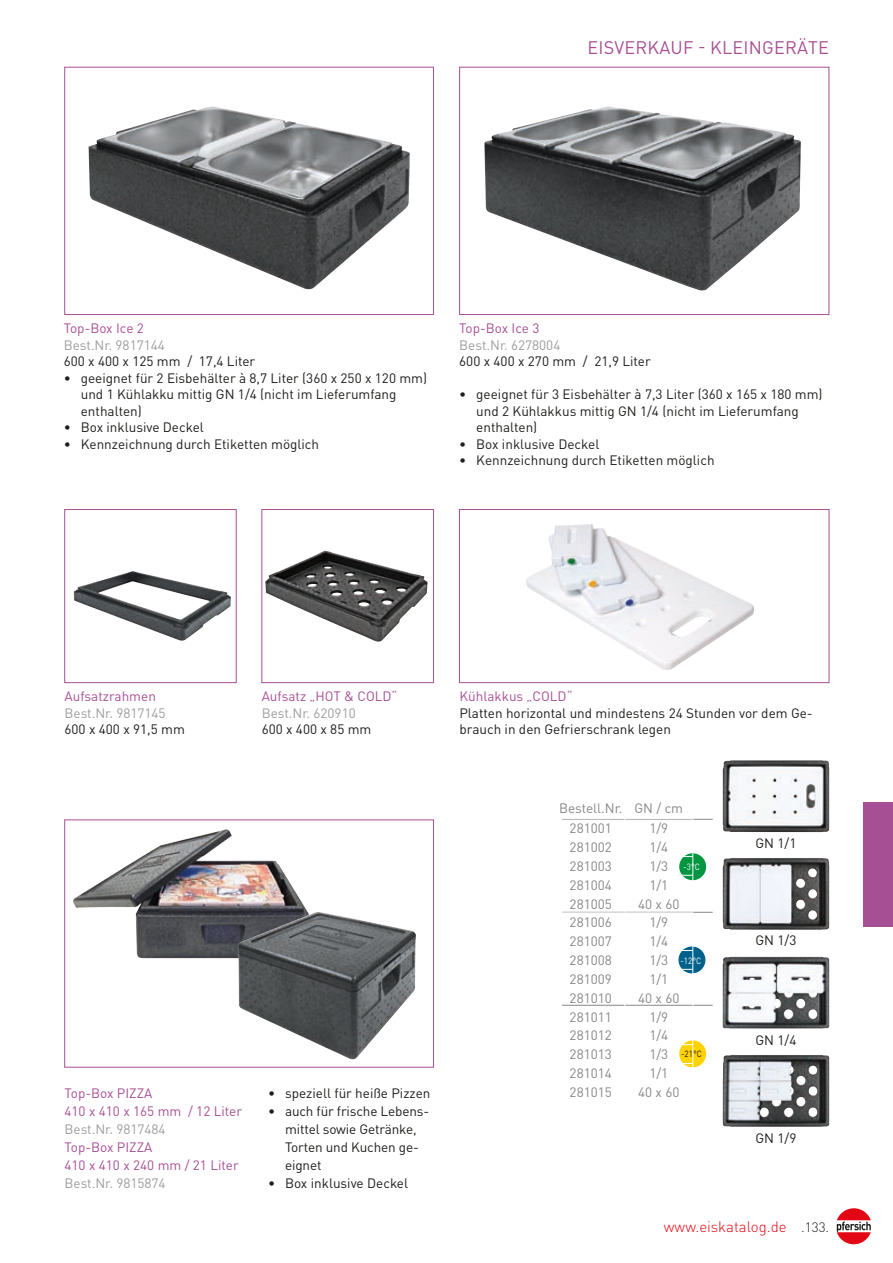
<style>
.page{position:relative;width:893px;height:1263px;background:#fff}
.page>*{position:absolute;margin:0;border:0;box-sizing:border-box;transform-origin:0 0}
.t1{font:18px "DIN Pro";letter-spacing:.01em;color:#a74f94}
.t2{font:300 15px "DIN Pro";color:#e30614}
.t3{font:13.5px/16.5px "DIN Pro";color:#1d1d1b}
.t4{font:13.5px/20.1px "DIN Pro";color:#878787}
.t5{font:13.5px/18px "DIN Pro";color:#a74f94}
.t6{font:13.5px "DIN Pro";color:#9d9d9d}
.t7{font:9px "DIN Pro";color:#fff;scale:.9 1}
.t8{font:9px "DIN Pro";color:#1d1d1b;scale:.9 1}
.s1{font-size:13.5px;color:#1d1d1b}
</style>
<div class="page">
<div style="left:65px;top:67px;width:369px;height:248px;border:1px solid #a74f94"></div>
<div style="left:459px;top:67px;width:370px;height:248px;border:1px solid #a74f94"></div>
<div style="left:65px;top:509px;width:171px;height:174px;border:1px solid #a74f94"></div>
<div style="left:262px;top:509px;width:172px;height:174px;border:1px solid #a74f94"></div>
<div style="left:459px;top:509px;width:370px;height:174px;border:1px solid #a74f94"></div>
<img style="left:88px;top:107px;width:322px;height:182px">
<img style="left:484px;top:107px;width:317px;height:183px">
<img style="left:74px;top:571px;width:157px;height:70px">
<img style="left:265px;top:550px;width:163px;height:92px">
<img style="left:526px;top:524px;width:228px;height:146px">
<img style="left:723px;top:760px;width:106px;height:72px">
<img style="left:723px;top:858px;width:106px;height:72px">
<img style="left:723px;top:957px;width:106px;height:71px">
<img style="left:723px;top:1055px;width:106px;height:72px">
<div style="left:678px;top:946px;width:27px;height:27px;background:#00628b;border-radius:50%"></div>
<div style="left:679px;top:1040px;width:27px;height:27px;background:#ffd200;border-radius:50%"></div>
<div style="left:679px;top:853px;width:27px;height:27px;background:#009541;border-radius:50%"></div>
<hr style="left:562px;top:912px;width:151px;height:1px;background:#878787">
<hr style="left:562px;top:819px;width:151px;height:1px;background:#878787">
<hr style="left:562px;top:1005px;width:151px;height:1px;background:#878787">
<img style="left:73px;top:829px;width:235px;height:129px">
<img style="left:238px;top:912px;width:178px;height:147px">
<hr style="left:625px;top:856px;width:68px;height:1px;background:#fff">
<hr style="left:625px;top:875px;width:68px;height:1px;background:#fff">
<hr style="left:556px;top:912px;width:69px;height:1px;background:#fff">
<hr style="left:625px;top:912px;width:68px;height:1px;background:#fff">
<hr style="left:625px;top:950px;width:68px;height:1px;background:#fff">
<hr style="left:625px;top:969px;width:68px;height:1px;background:#fff">
<hr style="left:625px;top:1044px;width:68px;height:1px;background:#fff">
<hr style="left:625px;top:1063px;width:68px;height:1px;background:#fff">
<svg style="left:692px;top:819px;width:1px;height:249px"></svg>
<svg style="left:837px;top:1208px;width:34px;height:36px"></svg>
<div style="left:863px;top:802px;width:30px;height:125px;background:#a74f94"></div>
<h1 class="t1" style="left:587px;top:35px;width:243px">EISVERKAUF - KLEINGERÄTE</h1>
<p class="t5" style="left:64px;top:319px;width:82px">Top-Box Ice 2</p>
<p class="t6" style="left:64px;top:336px;width:103px">Best.Nr. 9817144</p>
<p class="t3" style="left:64px;top:353px;width:193px">600 x 400 x 125 mm / 17,4 Liter</p>
<p class="t3" style="left:81px;top:369px;width:348px;text-indent:-17px">• geeignet für 2 Eisbehälter à 8,7 Liter (360 x 250 x 120 mm) und 1 Kühlakku mittig GN 1/4 (nicht im Lieferumfang enthalten)</p>
<p class="t3" style="left:64px;top:419px;width:142px">• Box inklusive Deckel</p>
<p class="t3" style="left:64px;top:435px;width:257px">• Kennzeichnung durch Etiketten möglich</p>
<p class="t5" style="left:459px;top:319px;width:82px">Top-Box Ice 3</p>
<p class="t6" style="left:459px;top:336px;width:103px">Best.Nr. 6278004</p>
<p class="t3" style="left:459px;top:353px;width:193px">600 x 400 x 270 mm / 21,9 Liter</p>
<p class="t3" style="left:476px;top:386px;width:348px;text-indent:-17px">• geeignet für 3 Eisbehälter à 7,3 Liter (360 x 165 x 180 mm) und 2 Kühlakkus mittig GN 1/4 (nicht im Lieferumfang enthalten)</p>
<p class="t3" style="left:459px;top:435px;width:142px">• Box inklusive Deckel</p>
<p class="t3" style="left:459px;top:452px;width:257px">• Kennzeichnung durch Etiketten möglich</p>
<p class="t5" style="left:65px;top:687px;width:93px">Aufsatzrahmen</p>
<p class="t6" style="left:65px;top:703px;width:103px">Best.Nr. 9817145</p>
<p class="t3" style="left:65px;top:720px;width:122px">600 x 400 x 91,5 mm</p>
<p class="t5" style="left:262px;top:687px;width:137px">Aufsatz „HOT &amp; COLD“</p>
<p class="t6" style="left:262px;top:703px;width:96px">Best.Nr. 620910</p>
<p class="t3" style="left:262px;top:720px;width:111px">600 x 400 x 85 mm</p>
<p class="t5" style="left:459px;top:687px;width:115px">Kühlakkus „COLD“</p>
<p class="t3" style="left:459px;top:704px;width:355px">Platten horizontal und mindestens 24 Stunden vor dem Ge&shy;brauch in den Gefrierschrank legen</p>
<p class="t4" style="left:570px;top:798px;width:115px;text-indent:-11px">Bestell.Nr. GN / cm<br>281001</p>
<p class="t4" style="left:649px;top:818px;width:20px">1/9</p>
<p class="t4" style="left:570px;top:837px;width:44px">281002</p>
<p class="t4" style="left:649px;top:837px;width:20px">1/4</p>
<p class="t4" style="left:570px;top:855px;width:44px">281003</p>
<p class="t4" style="left:649px;top:855px;width:20px">1/3</p>
<p class="t4" style="left:570px;top:874px;width:44px">281004</p>
<p class="t4" style="left:649px;top:874px;width:20px">1/1</p>
<p class="t4" style="left:570px;top:893px;width:44px">281005</p>
<p class="t4" style="left:638px;top:893px;width:43px">40 x 60</p>
<p class="t4" style="left:570px;top:912px;width:44px">281006</p>
<p class="t4" style="left:649px;top:912px;width:20px">1/9</p>
<p class="t4" style="left:570px;top:931px;width:44px">281007</p>
<p class="t4" style="left:649px;top:931px;width:20px">1/4</p>
<p class="t4" style="left:570px;top:950px;width:44px">281008</p>
<p class="t4" style="left:649px;top:950px;width:20px">1/3</p>
<p class="t4" style="left:570px;top:968px;width:44px">281009</p>
<p class="t4" style="left:649px;top:968px;width:20px">1/1</p>
<p class="t4" style="left:570px;top:987px;width:44px">281010</p>
<p class="t4" style="left:638px;top:987px;width:43px">40 x 60</p>
<p class="t4" style="left:570px;top:1006px;width:44px">281011</p>
<p class="t4" style="left:649px;top:1006px;width:20px">1/9</p>
<p class="t4" style="left:570px;top:1025px;width:44px">281012</p>
<p class="t4" style="left:649px;top:1025px;width:20px">1/4</p>
<p class="t4" style="left:570px;top:1044px;width:44px">281013</p>
<p class="t4" style="left:649px;top:1044px;width:20px">1/3</p>
<p class="t4" style="left:570px;top:1062px;width:44px">281014</p>
<p class="t4" style="left:649px;top:1062px;width:20px">1/1</p>
<p class="t7" style="left:683px;top:861px;width:20px">-3°C</p>
<p class="t7" style="left:680px;top:954px;width:25px">-12°C</p>
<p class="t8" style="left:681px;top:1048px;width:25px">-21°C</p>
<p class="t3" style="left:755px;top:834px;width:42px">GN 1/1</p>
<p class="t3" style="left:755px;top:931px;width:42px">GN 1/3</p>
<p class="t3" style="left:755px;top:1031px;width:42px">GN 1/4</p>
<p class="t5" style="left:65px;top:1084px;width:179px">Top-Box PIZZA<br>410 x 410 x 165 mm / 12 Liter</p>
<p class="t6" style="left:65px;top:1120px;width:103px">Best.Nr. 9817484</p>
<p class="t5" style="left:65px;top:1138px;width:176px">Top-Box PIZZA<br>410 x 410 x 240 mm / 21 Liter</p>
<p class="t6" style="left:65px;top:1174px;width:103px">Best.Nr. 9815874</p>
<p class="t3" style="left:268px;top:1084px;width:164px">• speziell für heiße Pizzen</p>
<p class="t4" style="left:570px;top:1081px;width:44px">281015</p>
<p class="t4" style="left:638px;top:1081px;width:43px">40 x 60</p>
<p class="t3" style="left:285px;top:1102px;width:146px;line-height:18px;text-indent:-17px">• auch für frische Lebens&shy;mittel sowie Getränke,<br>Torten und Kuchen ge&shy;eignet</p>
<p class="t3" style="left:268px;top:1174px;width:142px">• Box inklusive Deckel</p>
<p class="t2" style="left:664px;top:1216px;width:167px">www.eiskatalog.de <span class="s1">.133.</span></p>
<p class="t3" style="left:755px;top:1129px;width:42px">GN 1/9</p>
</div>
